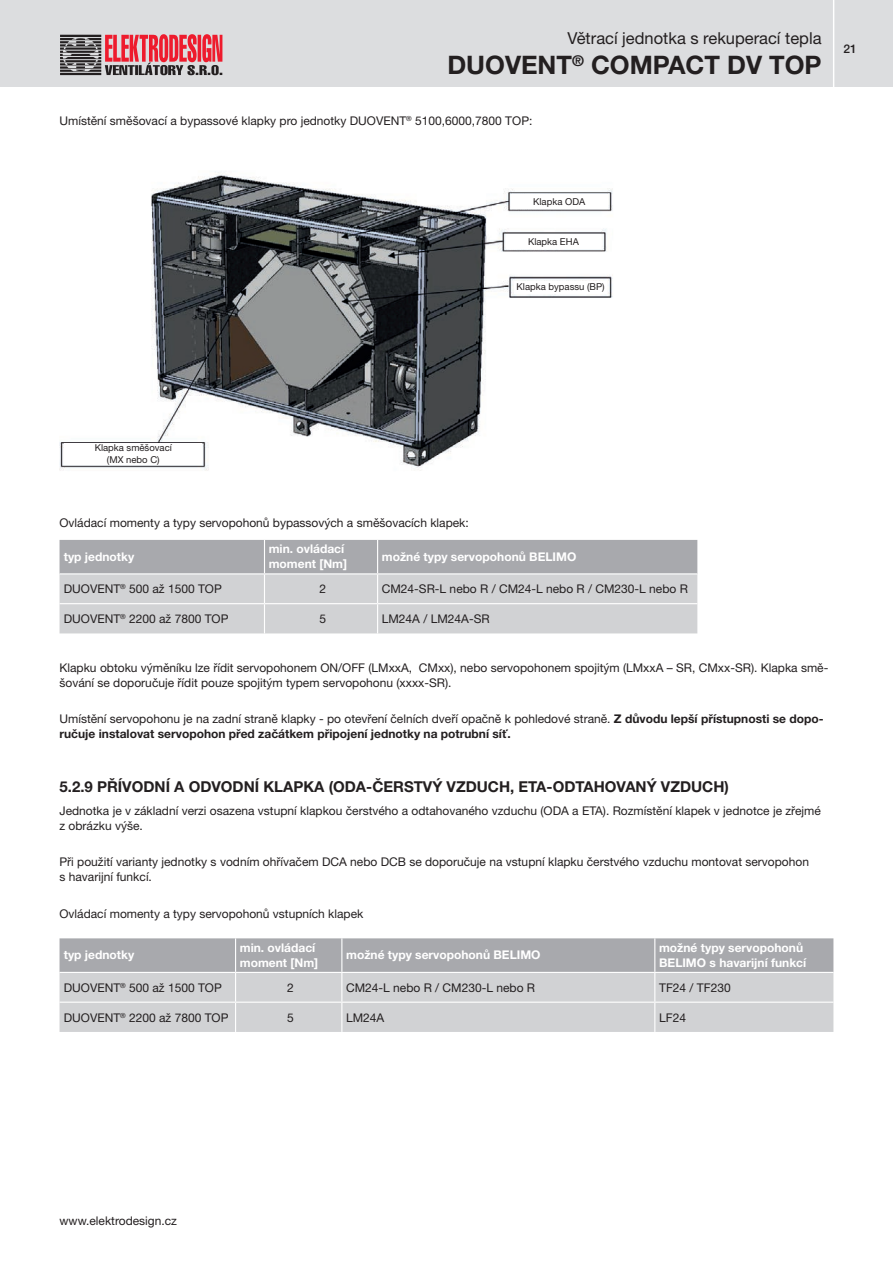
<style>
.page{position:relative;width:893px;height:1263px;background:#fff}
.page>*{position:absolute;margin:0;border:0;box-sizing:border-box;transform-origin:0 0}
.t1{font:700 25.5px "Helvetica Neue LT Pro";color:#231f20}
.t2{font:16.5px "Helvetica Neue LT Pro";color:#231f20}
.t3{font:700 15px "Helvetica Neue LT Pro";color:#231f20}
.t4{font:12px/15px "Helvetica Neue LT Pro";color:#231f20}
.t5{font:700 12px/15px "Helvetica Neue LT Pro";color:#231f20}
.t6{font:700 12px/15px "Helvetica Neue LT Pro";color:#fff}
.t7{font:500 12px "Helvetica Neue LT Pro";color:#231f20}
.t8{font:9.45px/11.4px "Helvetica Neue LT Pro";color:#231f20;text-align:center}
.s1{font-weight:400}
</style>
<div class="page">
<div style="left:0;top:0;width:893px;height:87px;background:#dcdddf"></div>
<hr style="left:833px;top:0;width:1px;height:89px;background:#fff">
<svg style="left:60px;top:34px;width:162px;height:41px"></svg>
<svg style="left:60px;top:540px;width:637px;height:93px;background:#c3c4c7"></svg>
<img style="left:60px;top:171px;width:553px;height:300px">
<div style="left:511px;top:194px;width:97px;height:15px;background:#fff"></div>
<div style="left:506px;top:234px;width:95px;height:15px;background:#fff"></div>
<div style="left:514px;top:281px;width:93px;height:12px;background:#fff"></div>
<div style="left:65px;top:443px;width:137px;height:21px;background:#fff"></div>
<svg style="left:60px;top:938px;width:773px;height:94px;background:#c3c4c7"></svg>
<h2 class="t2" style="left:568px;top:28px;width:255px">Větrací jednotka s rekuperací tepla</h2>
<h1 class="t1" style="left:447px;top:49px;width:376px">DUOVENT<sup>®</sup> COMPACT DV TOP</h1>
<p class="t4" style="left:60px;top:113px;width:474px">Umístění směšovací a bypassové klapky pro jednotky DUOVENT<sup>®</sup> 5100,6000,7800 TOP:</p>
<p class="t7" style="left:843px;top:41px;width:15px">21</p>
<p class="t8" style="left:533px;top:195px;width:54px">Klapka ODA</p>
<p class="t8" style="left:528px;top:236px;width:52px">Klapka EHA</p>
<p class="t8" style="left:517px;top:281px;width:90px">Klapka bypassu (BP)</p>
<p class="t8" style="left:95px;top:442px;width:79px">Klapka směšovací (MX nebo C)</p>
<p class="t4" style="left:60px;top:515px;width:411px">Ovládací momenty a typy servopohonů bypassových a směšovacích klapek:</p>
<p class="t6" style="left:64px;top:549px;width:72px">typ jednotky</p>
<p class="t6" style="left:269px;top:541px;width:80px">min. ovládací moment [Nm]</p>
<p class="t6" style="left:382px;top:549px;width:196px">možné typy servopohonů BELIMO</p>
<p class="t4" style="left:64px;top:581px;width:160px">DUOVENT<sup>®</sup> 500 až 1500 TOP</p>
<p class="t4" style="left:320px;top:581px;width:8px">2</p>
<p class="t4" style="left:382px;top:581px;width:308px">CM24-SR-L nebo R / CM24-L nebo R / CM230-L nebo R</p>
<p class="t4" style="left:64px;top:611px;width:166px">DUOVENT<sup>®</sup> 2200 až 7800 TOP</p>
<p class="t4" style="left:320px;top:611px;width:8px">5</p>
<p class="t4" style="left:382px;top:611px;width:109px">LM24A / LM24A-SR</p>
<p class="t4" style="left:60px;top:660px;width:770px">Klapku obtoku výměníku lze řídit servopohonem ON/OFF (LMxxA, CMxx), nebo servopohonem spojitým (LMxxA – SR, CMxx-SR). Klapka smě&shy;šování se doporučuje řídit pouze spojitým typem servopohonu (xxxx-SR).</p>
<p class="t5" style="left:60px;top:711px;width:766px"><span class="s1">Umístění servopohonu je na zadní straně klapky - po otevření čelních dveří opačně k pohledové straně.</span> Z důvodu lepší přístupnosti se dopo&shy;ručuje instalovat servopohon před začátkem připojení jednotky na potrubní síť.</p>
<p class="t3" style="left:60px;top:777px;width:671px">5.2.9 PŘÍVODNÍ A ODVODNÍ KLAPKA (ODA-ČERSTVÝ VZDUCH, ETA-ODTAHOVANÝ VZDUCH)</p>
<p class="t4" style="left:60px;top:803px;width:763px">Jednotka je v základní verzi osazena vstupní klapkou čerstvého a odtahovaného vzduchu (ODA a ETA). Rozmístění klapek v jednotce je zřejmé z obrázku výše.</p>
<p class="t4" style="left:60px;top:854px;width:751px">Při použití varianty jednotky s vodním ohřívačem DCA nebo DCB se doporučuje na vstupní klapku čerstvého vzduchu montovat servopohon s havarijní funkcí.</p>
<p class="t4" style="left:60px;top:905px;width:305px">Ovládací momenty a typy servopohonů vstupních klapek</p>
<p class="t6" style="left:64px;top:947px;width:72px">typ jednotky</p>
<p class="t6" style="left:240px;top:940px;width:80px">min. ovládací moment [Nm]</p>
<p class="t6" style="left:346px;top:947px;width:196px">možné typy servopohonů BELIMO</p>
<p class="t6" style="left:659px;top:940px;width:149px">možné typy servopohonů<br>BELIMO s havarijní funkcí</p>
<p class="t4" style="left:64px;top:979px;width:160px">DUOVENT<sup>®</sup> 500 až 1500 TOP</p>
<p class="t4" style="left:287px;top:979px;width:8px">2</p>
<p class="t4" style="left:346px;top:979px;width:190px">CM24-L nebo R / CM230-L nebo R</p>
<p class="t4" style="left:659px;top:979px;width:73px">TF24 / TF230</p>
<p class="t4" style="left:64px;top:1009px;width:166px">DUOVENT<sup>®</sup> 2200 až 7800 TOP</p>
<p class="t4" style="left:287px;top:1009px;width:8px">5</p>
<p class="t4" style="left:346px;top:1009px;width:40px">LM24A</p>
<p class="t4" style="left:659px;top:1009px;width:28px">LF24</p>
<p class="t4" style="left:60px;top:1213px;width:119px">www.elektrodesign.cz</p>
</div>
